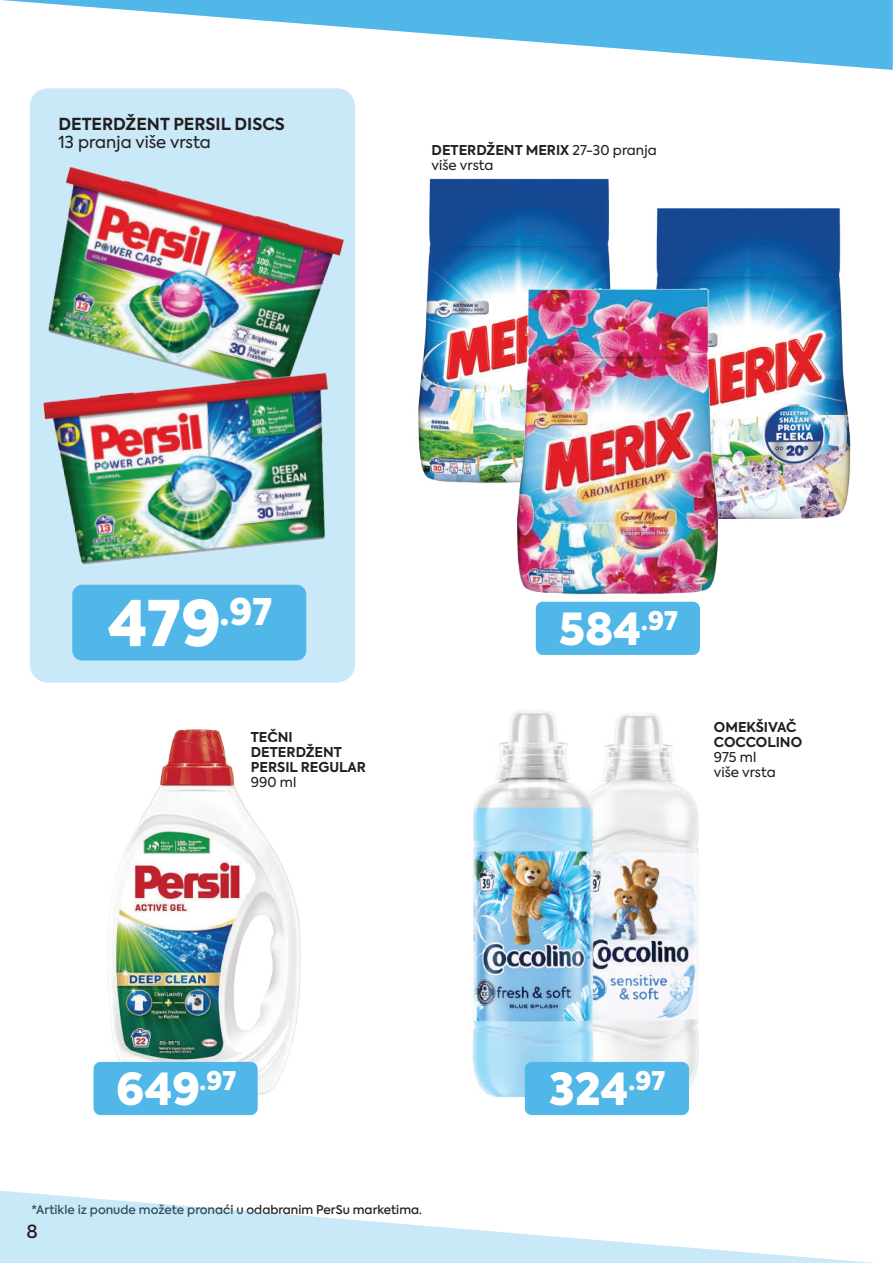
<style>
.page{position:relative;width:893px;height:1263px;background:#fff}
.page>*{position:absolute;margin:0;border:0;box-sizing:border-box;transform-origin:0 0}
.t1{font:900 62.7px "Axiforma";color:#fff}
.t2{font:900 43.95px "Axiforma";color:#fff}
.t3{font:500 18px "Axiforma";color:#231f20}
.t4{font:700 16.5px "Axiforma";color:#231f20}
.t5{font:16.5px "Axiforma";color:#231f20}
.t6{font:13.5px/15px "Axiforma";color:#231f20}
.t7{font:700 13.5px/15px "Axiforma";color:#231f20}
.t8{font:500 12px "Axiforma";color:#231f20}
.s1{font-weight:700}
</style>
<div class="page">
<div style="left:30px;top:88px;width:325px;height:594px;background:#cae9f8;border-radius:18px"></div>
<svg style="left:0;top:1190px;width:874px;height:73px"></svg>
<svg style="left:1px;top:0;width:892px;height:70px"></svg>
<img style="left:29px;top:158px;width:315px;height:251px">
<img style="left:35px;top:364px;width:309px;height:201px">
<div style="left:72px;top:585px;width:234px;height:75px;background:#50b7e8;border-radius:10px"></div>
<img style="left:418px;top:178px;width:193px;height:305px">
<img style="left:656px;top:208px;width:195px;height:311px">
<img style="left:505px;top:279px;width:229px;height:329px">
<div style="left:536px;top:602px;width:164px;height:53px;background:#50b7e8;border-radius:7px"></div>
<img style="left:104px;top:729px;width:197px;height:366px">
<div style="left:94px;top:1062px;width:164px;height:53px;background:#50b7e8;border-radius:7px"></div>
<img style="left:599px;top:713px;width:100px;height:375px">
<img style="left:472px;top:710px;width:127px;height:396px">
<div style="left:525px;top:1062px;width:164px;height:53px;background:#50b7e8;border-radius:7px"></div>
<h3 class="t4" style="left:58px;top:112px;width:228px">DETERDŽENT PERSIL DISCS</h3>
<h3 class="t5" style="left:58px;top:131px;width:154px">13 pranja više vrsta</h3>
<p class="t6" style="left:432px;top:143px;width:227px"><span class="s1">DETERDŽENT MERIX</span> 27-30 pranja više vrsta</p>
<h1 class="t1" style="left:108px;top:579px;width:166px">479<sup>.97</sup></h1>
<p class="t7" style="left:251px;top:730px;width:117px">TEČNI<br>DETERDŽENT<br>PERSIL REGULAR</p>
<p class="t6" style="left:251px;top:775px;width:47px">990 ml</p>
<h2 class="t2" style="left:559px;top:597px;width:121px">584<sup>.97</sup></h2>
<p class="t7" style="left:714px;top:720px;width:90px">OMEKŠIVAČ<br>COCCOLINO</p>
<p class="t6" style="left:714px;top:750px;width:63px">975 ml više vrsta</p>
<h2 class="t2" style="left:116px;top:1058px;width:122px">649<sup>.97</sup></h2>
<h2 class="t2" style="left:550px;top:1058px;width:117px">324<sup>.97</sup></h2>
<p class="t8" style="left:31px;top:1201px;width:392px">*Artikle iz ponude možete pronaći u odabranim PerSu marketima.</p>
<h3 class="t3" style="left:26px;top:1220px;width:13px">8</h3>
</div>
